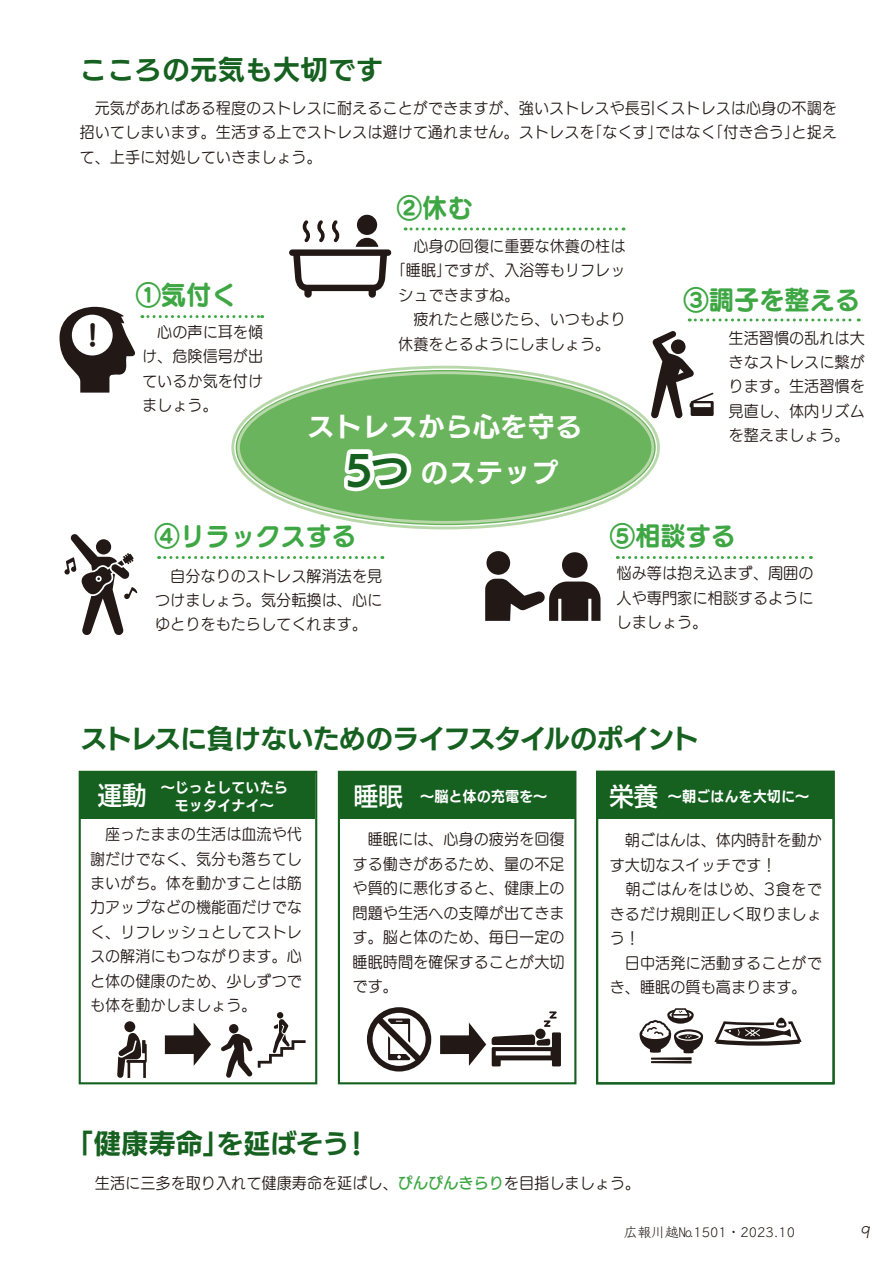
<style>
.page{position:relative;width:893px;height:1263px;background:#fff}
.page>*{position:absolute;margin:0;border:0;box-sizing:border-box;transform-origin:0 0}
.t1{font:42.45px "UD Kakugo Small Pr 6 N B";color:#fff}
.t2{font:27.6px "UD Kakugo Small Pr 6 N B";letter-spacing:-.06em;color:#166120}
.t3{font:27.6px "UD Kakugo Small Pr 6 N B";color:#fff}
.t4{font:27.6px "UD Kakugo Small Pr 6 N B";letter-spacing:-.04em;color:#166120}
.t5{font:27.6px "UD Kakugo Small Pr 6 N B";color:#166120}
.t6{font:26.55px "UD Marugo Small Pr 6 B";color:#3ea744;scale:.95 1}
.t7{font:26.55px "UD Marugo Small Pr 6 B";color:#221815;scale:.95 1}
.t8{font:25.5px "BIZ UD Gothic Bold";color:#fff;scale:.95 1}
.t9{font:16.95px "Klee Pro M";color:#221815}
.t10{font:15.9px/24.5px "UD Marugo Small Pr 6 M";color:#221815;text-align:justify;scale:.95 1}
.t11{font:14.85px/18px "UD Kakugo Small Pr 6 B";color:#fff;scale:.95 1}
.t12{font:13.8px "Klee Pro M";color:#221815}
.s1{font-size:39.3px}
.s2{font-size:39.3px;color:#166120}
.s3{font-family:"BIZ UD Gothic Bold";font-size:25.5px}
.s4{font-family:"UD Marugo Small Pr 6 DB";color:#3ea744}
</style>
<div class="page">
<svg style="left:639px;top:1008px;width:64px;height:55px"></svg>
<div style="left:236px;top:370px;width:420px;height:155px;background:#6ab45d;border-radius:50%"></div>
<div style="left:80px;top:771px;width:235px;height:48px;background:#166120"></div>
<div style="left:597px;top:771px;width:236px;height:48px;background:#166120"></div>
<div style="left:339px;top:771px;width:235px;height:48px;background:#166120"></div>
<div style="left:79px;top:771px;width:238px;height:313px;border:2px solid #166120"></div>
<div style="left:338px;top:771px;width:238px;height:313px;border:2px solid #166120"></div>
<svg style="left:142px;top:315px;width:121px;height:3px"></svg>
<svg style="left:405px;top:227px;width:219px;height:3px"></svg>
<svg style="left:689px;top:318px;width:170px;height:3px"></svg>
<svg style="left:617px;top:556px;width:194px;height:3px"></svg>
<svg style="left:159px;top:556px;width:224px;height:3px"></svg>
<svg style="left:60px;top:307px;width:75px;height:86px"></svg>
<div style="left:357px;top:215px;width:20px;height:20px;background:#221815;border-radius:50%"></div>
<svg style="left:289px;top:220px;width:102px;height:78px"></svg>
<svg style="left:651px;top:331px;width:63px;height:88px"></svg>
<svg style="left:64px;top:534px;width:73px;height:101px"></svg>
<div style="left:562px;top:552px;width:26px;height:26px;background:#221815;border-radius:50%"></div>
<div style="left:486px;top:551px;width:24px;height:24px;background:#221815;border-radius:50%"></div>
<svg style="left:485px;top:579px;width:115px;height:42px"></svg>
<div style="left:596px;top:771px;width:239px;height:313px;border:2px solid #166120"></div>
<div style="left:124px;top:1021px;width:11px;height:11px;background:#221815;border-radius:50%"></div>
<svg style="left:117px;top:1032px;width:30px;height:46px"></svg>
<svg style="left:221px;top:1012px;width:85px;height:66px"></svg>
<svg style="left:367px;top:1007px;width:64px;height:64px"></svg>
<svg style="left:714px;top:1017px;width:88px;height:29px"></svg>
<div style="left:70px;top:313px;width:44px;height:44px;background:#fff;border-radius:50%"></div>
<div style="left:69px;top:312px;width:47px;height:46px;border:3px solid #221815;border-radius:50%"></div>
<svg style="left:164px;top:1022px;width:47px;height:44px"></svg>
<svg style="left:440px;top:1011px;width:121px;height:56px"></svg>
<h2 class="t5" style="left:79px;top:54px;width:306px">こころの元気も大切です</h2>
<p class="t10" style="left:80px;top:96px;width:799px">　元気があればある程度のストレスに耐えることができますが、強いストレスや長引くストレスは心身の不調を招いてしまいます。生活する上でストレスは避けて通れません。ストレスを「なくす」ではなく「付き合う」と捉えて、上手に対処していきましょう。</p>
<h3 class="t7" style="left:80px;top:321px;width:28px">！</h3>
<h3 class="t6" style="left:136px;top:281px;width:108px">①気付く</h3>
<p class="t10" style="left:142px;top:320px;width:129px">　心の声に耳を傾け、危険信号が出ているか気を付けましょう。</p>
<h3 class="t6" style="left:397px;top:194px;width:81px">②休む</h3>
<p class="t10" style="left:398px;top:234px;width:241px">　心身の回復に重要な休養の柱は</p>
<p class="t10" style="left:391px;top:259px;width:249px">「睡眠」ですが、入浴等もリフレッ</p>
<p class="t10" style="left:398px;top:283px;width:129px">シュできますね。</p>
<p class="t10" style="left:398px;top:308px;width:241px">　疲れたと感じたら、いつもより</p>
<p class="t10" style="left:398px;top:332px;width:225px">休養をとるようにしましょう。</p>
<h2 class="t3" style="left:307px;top:411px;width:277px">ストレスから心を守る</h2>
<h2 class="t3" style="left:346px;top:457px;width:215px"><span class="s1">5</span><span class="s2">つ</span>のステップ</h2>
<h1 class="t1" style="left:307px;top:449px;width:115px">　 　</h1>
<h3 class="t6" style="left:683px;top:285px;width:188px">③調子を整える</h3>
<p class="t10" style="left:729px;top:326px;width:145px">生活習慣の乱れは大きなストレスに繋がります。生活習慣を見直し、体内リズムを整えましょう。</p>
<h3 class="t6" style="left:155px;top:521px;width:214px">④リラックスする</h3>
<h3 class="t6" style="left:610px;top:521px;width:134px">⑤相談する</h3>
<p class="t10" style="left:155px;top:564px;width:241px">　自分なりのストレス解消法を見つけましょう。気分転換は、心にゆとりをもたらしてくれます。</p>
<p class="t10" style="left:617px;top:562px;width:209px">悩み等は抱え込まず、周囲の人や専門家に相談するようにしましょう。</p>
<h2 class="t2" style="left:80px;top:724px;width:621px">ストレスに負けないためのライフスタイルのポイント</h2>
<p class="t11" style="left:161px;top:779px;width:135px">～じっとしていたら　モッタイナイ～</p>
<h3 class="t8" style="left:98px;top:782px;width:53px">運動</h3>
<p class="t11" style="left:354px;top:788px;width:205px"><span class="s3">睡眠</span> ～脳と体の充電を～</p>
<p class="t11" style="left:609px;top:788px;width:212px"><span class="s3">栄養</span> ～朝ごはんを大切に～</p>
<p class="t10" style="left:90px;top:822px;width:225px">　座ったままの生活は血流や代謝だけでなく、気分も落ちてしまいがち。体を動かすことは筋力アップなどの機能面だけでなく、リフレッシュとしてストレスの解消にもつながります。心と体の健康のため、少しずつでも体を動かしましょう。</p>
<p class="t10" style="left:353px;top:828px;width:225px">　睡眠には、心身の疲労を回復する働きがあるため、量の不足や質的に悪化すると、健康上の問題や生活への支障が出てきます。脳と体のため、毎日一定の睡眠時間を確保することが大切です。</p>
<p class="t10" style="left:610px;top:829px;width:225px;text-align:left">　朝ごはんは、体内時計を動かす大切なスイッチです！<br>　朝ごはんをはじめ、3食をできるだけ規則正しく取りましょう！<br>　日中活発に活動することができ、睡眠の質も高まります。</p>
<h2 class="t4" style="left:66px;top:1128px;width:306px">「健康寿命」を延ばそう！</h2>
<p class="t10" style="left:80px;top:1171px;width:591px">　生活に三多を取り入れて健康寿命を延ばし、<span class="s4">ぴんぴんきらり</span>を目指しましょう。</p>
<p class="t12" style="left:624px;top:1223px;width:173px">広報川越№1501・2023.10</p>
<p class="t9" style="left:861px;top:1221px;width:12px">9</p>
</div>
